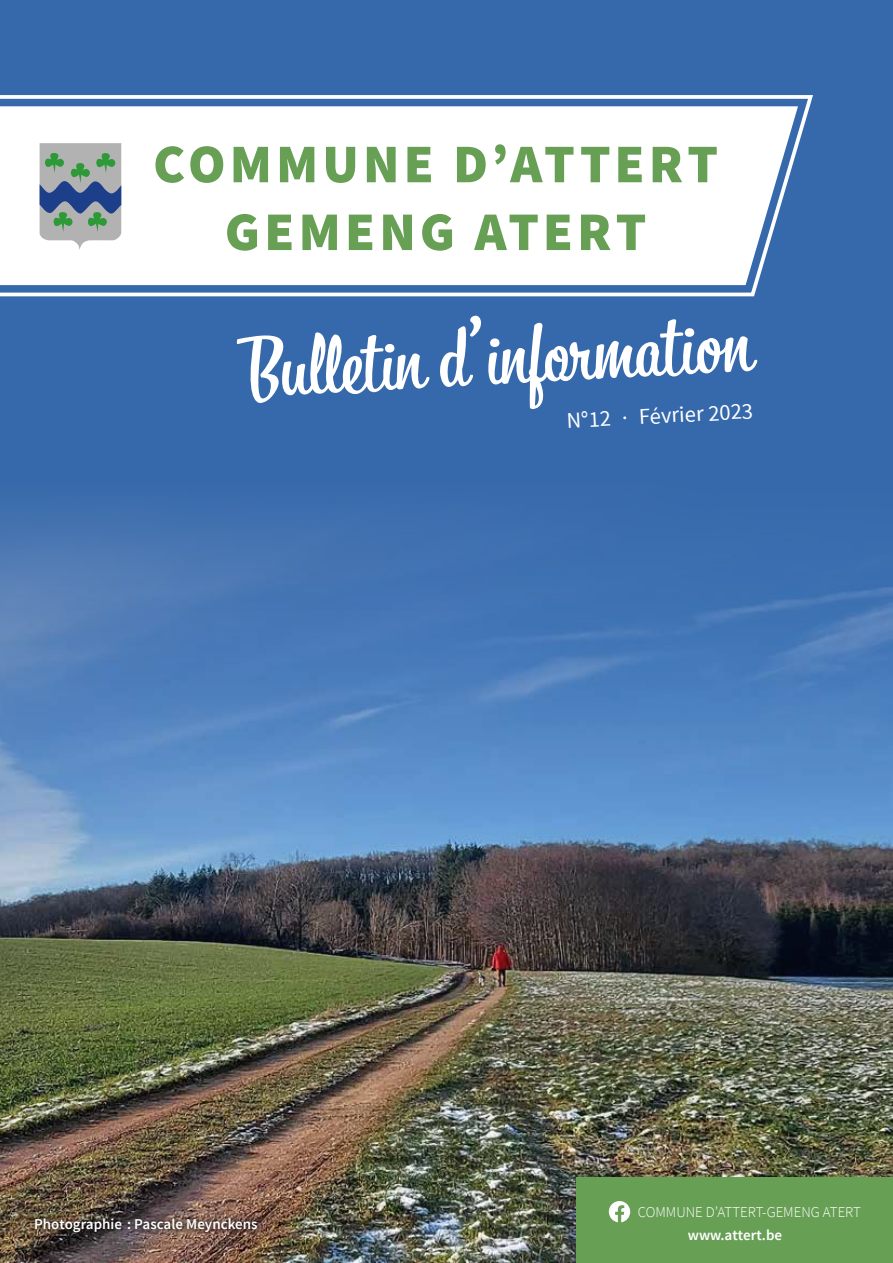
<style>
.page{position:relative;width:893px;height:1263px;background:#3669ab}
.page>*{position:absolute;margin:0;border:0;box-sizing:border-box;transform-origin:0 0}
.t1{font:82.05px "Bistro Script";color:#fff}
.t2{font:900 54.45px/67.8px "Source Sans Pro";letter-spacing:.075em;color:#679f54;text-align:center}
.t3{font:22.5px "Source Sans Pro";color:#fff}
.t4{font:600 15px "Source Sans Pro";color:#fff}
.t5{font:300 15px "Source Sans Pro";color:#fff}
</style>
<div class="page">
<img style="left:0;top:513px;width:893px;height:750px">
<svg style="left:0;top:95px;width:813px;height:202px"></svg>
<div style="left:0;top:112px;width:790px;height:167px;background:#fff"></div>
<svg style="left:40px;top:143px;width:81px;height:107px;background:#8fa0a4"></svg>
<div style="left:577px;top:1178px;width:316px;height:85px;background:#679f54"></div>
<svg style="left:609px;top:1201px;width:21px;height:21px"></svg>
<img style="left:28px;top:1211px;width:236px;height:27px">
<h2 class="t2" style="left:153px;top:129px;width:566px">COMMUNE D’ATTERT<br>GEMENG ATERT</h2>
<h1 class="t1" style="left:236px;top:318px;width:515px;rotate:-3deg">Bull etin d’infor mation</h1>
<h3 class="t3" style="left:566px;top:407px;width:188px;rotate:-3deg">N°12 · Février 2023</h3>
<p class="t4" style="left:34px;top:1214px;width:225px">Photographie : Pascale Meynckens</p>
<p class="t5" style="left:638px;top:1203px;width:225px">COMMUNE D’ATTERT-GEMENG ATERT</p>
<p class="t4" style="left:688px;top:1225px;width:96px">www.attert.be</p>
</div>
